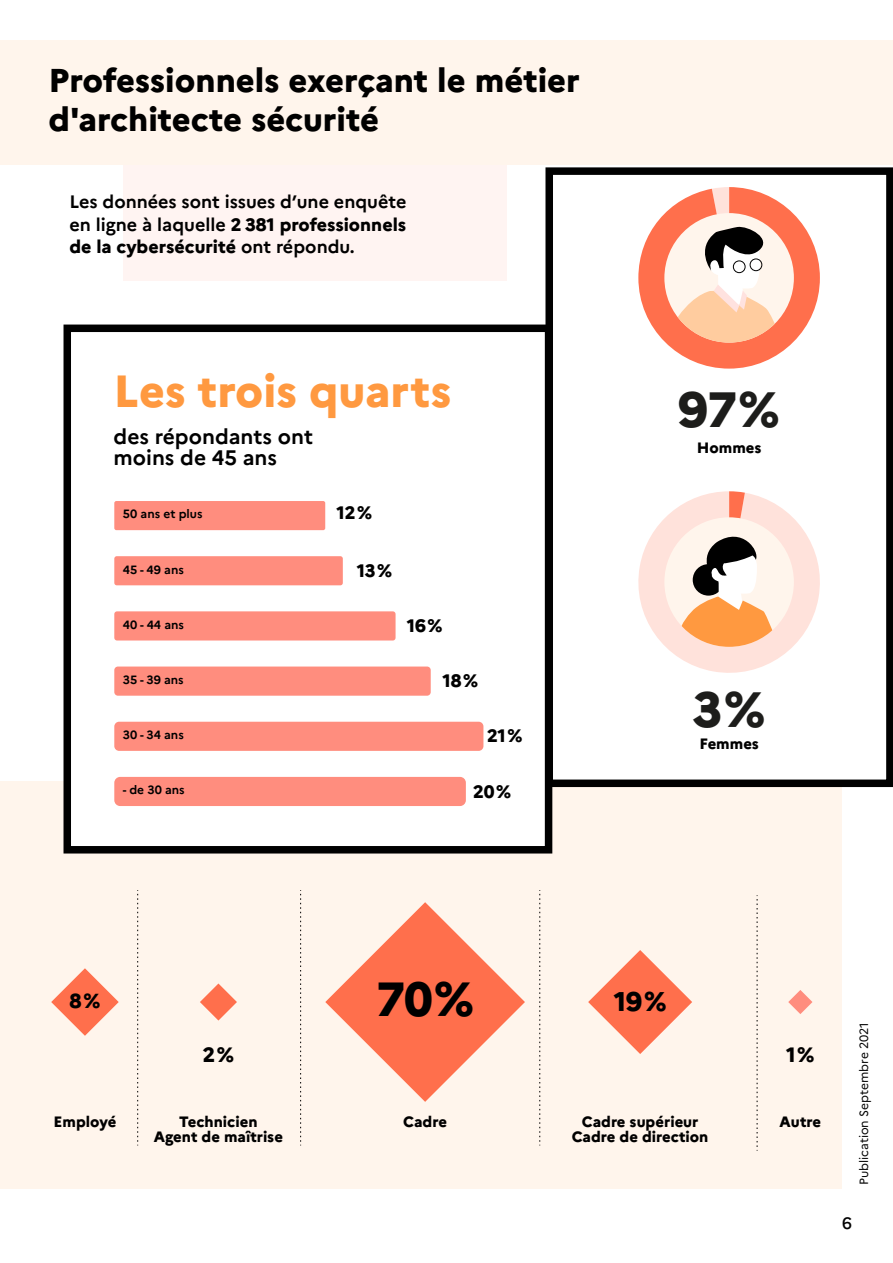
<style>
.page{position:relative;width:893px;height:1263px;background:#fff}
.page>*{position:absolute;margin:0;border:0;box-sizing:border-box;transform-origin:0 0}
.t1{font:800 49.5px "Marianne";color:#1d1d1b}
.t2{font:800 47.85px "Marianne";color:#000}
.t3{font:800 45px "Marianne";color:#ff9940}
.t4{font:800 33px/39.6px "Marianne";color:#000}
.t5{font:800 27px "Marianne";color:#000}
.t6{font:700 21px/21px "Marianne";color:#000}
.t7{font:800 20.7px "Marianne";color:#000}
.t8{font:800 20.25px "Marianne";color:#000}
.t9{font:700 18px/22.5px "Marianne";color:#000;text-align:justify}
.t10{font:800 18px "Marianne";color:#000}
.t11{font:500 16.5px "Marianne";color:#000}
.t12{font:800 15px/15px "Marianne";color:#000;text-align:center}
.t13{font:700 12px "Marianne";color:#000}
.t14{font:12px "Marianne";color:#000}
.s1{font-weight:800}
</style>
<div class="page">
<div style="left:0;top:781px;width:841px;height:408px;background:#fff5ec"></div>
<div style="left:545px;top:167px;width:348px;height:620px;border:8px solid #000"></div>
<div style="left:64px;top:325px;width:488px;height:528px;background:#fff;border:8px solid #000"></div>
<div style="left:0;top:40px;width:893px;height:125px;background:#fff5ec"></div>
<div style="left:114px;top:501px;width:211px;height:29px;background:#ff8d7e;border-radius:2px"></div>
<div style="left:114px;top:556px;width:229px;height:29px;background:#ff8d7e;border-radius:2px"></div>
<div style="left:114px;top:611px;width:282px;height:29px;background:#ff8d7e;border-radius:3px"></div>
<div style="left:114px;top:666px;width:317px;height:30px;background:#ff8d7e;border-radius:4px"></div>
<div style="left:114px;top:722px;width:369px;height:29px;background:#ff8d7e;border-radius:5px"></div>
<div style="left:114px;top:777px;width:352px;height:29px;background:#ff8d7e;border-radius:6px"></div>
<div style="left:123px;top:165px;width:383px;height:116px;background:#fff4f2"></div>
<svg style="left:137px;top:890px;width:1px;height:256px"></svg>
<svg style="left:300px;top:890px;width:1px;height:256px"></svg>
<svg style="left:539px;top:890px;width:1px;height:256px"></svg>
<svg style="left:757px;top:895px;width:1px;height:256px"></svg>
<svg style="left:788px;top:990px;width:24px;height:24px"></svg>
<svg style="left:200px;top:983px;width:37px;height:37px"></svg>
<svg style="left:51px;top:968px;width:68px;height:68px"></svg>
<svg style="left:325px;top:902px;width:200px;height:200px"></svg>
<svg style="left:588px;top:950px;width:104px;height:104px"></svg>
<svg style="left:638px;top:187px;width:182px;height:182px"></svg>
<div style="left:733px;top:260px;width:12px;height:13px;border:1px solid #000;border-radius:50%"></div>
<div style="left:750px;top:259px;width:12px;height:12px;border:1px solid #000;border-radius:50%"></div>
<svg style="left:638px;top:491px;width:182px;height:182px"></svg>
<h3 class="t4" style="left:49px;top:60px;width:533px">Professionnels exerçant le métier d'architecte sécurité</h3>
<p class="t9" style="left:69px;top:190px;width:339px">Les données sont issues d’une enquête en ligne à laquelle <span class="s1">2 381 professionnels de la cybersécurité</span> ont répondu.</p>
<h3 class="t3" style="left:114px;top:363px;width:339px">Les trois quarts</h3>
<p class="t6" style="left:114px;top:426px;width:201px">des répondants ont moins de 45 ans</p>
<p class="t13" style="left:123px;top:507px;width:81px">50 ans et plus</p>
<p class="t10" style="left:336px;top:502px;width:37px">12 %</p>
<p class="t13" style="left:123px;top:562px;width:62px">45 - 49 ans</p>
<p class="t10" style="left:357px;top:560px;width:37px">13 %</p>
<p class="t13" style="left:123px;top:617px;width:63px">40 - 44 ans</p>
<p class="t10" style="left:407px;top:615px;width:37px">16 %</p>
<p class="t13" style="left:123px;top:672px;width:62px">35 - 39 ans</p>
<p class="t10" style="left:443px;top:670px;width:37px">18 %</p>
<p class="t13" style="left:123px;top:727px;width:62px">30 - 34 ans</p>
<p class="t10" style="left:487px;top:725px;width:37px">21 %</p>
<p class="t13" style="left:123px;top:783px;width:63px">- de 30 ans</p>
<p class="t10" style="left:473px;top:780px;width:40px">20 %</p>
<h1 class="t1" style="left:679px;top:379px;width:102px">97 %</h1>
<p class="t12" style="left:697px;top:440px;width:66px">Hommes</p>
<h1 class="t1" style="left:693px;top:680px;width:74px">3 %</h1>
<p class="t12" style="left:699px;top:736px;width:61px">Femmes</p>
<p class="t8" style="left:70px;top:988px;width:32px">8 %</p>
<h2 class="t2" style="left:376px;top:970px;width:100px">70 %</h2>
<h3 class="t5" style="left:614px;top:985px;width:54px">19 %</h3>
<p class="t7" style="left:203px;top:1042px;width:33px">2 %</p>
<p class="t7" style="left:786px;top:1042px;width:30px">1 %</p>
<p class="t12" style="left:154px;top:1114px;width:131px">Technicien<br>Agent de maîtrise</p>
<p class="t12" style="left:572px;top:1114px;width:138px">Cadre supérieur<br>Cadre de direction</p>
<p class="t12" style="left:54px;top:1114px;width:64px">Employé</p>
<p class="t12" style="left:403px;top:1114px;width:45px">Cadre</p>
<p class="t12" style="left:779px;top:1114px;width:43px">Autre</p>
<p class="t14" style="left:857px;top:1185px;width:164px;rotate:-90deg">Publication Septembre 2021</p>
<p class="t11" style="left:842px;top:1213px;width:11px">6</p>
</div>
